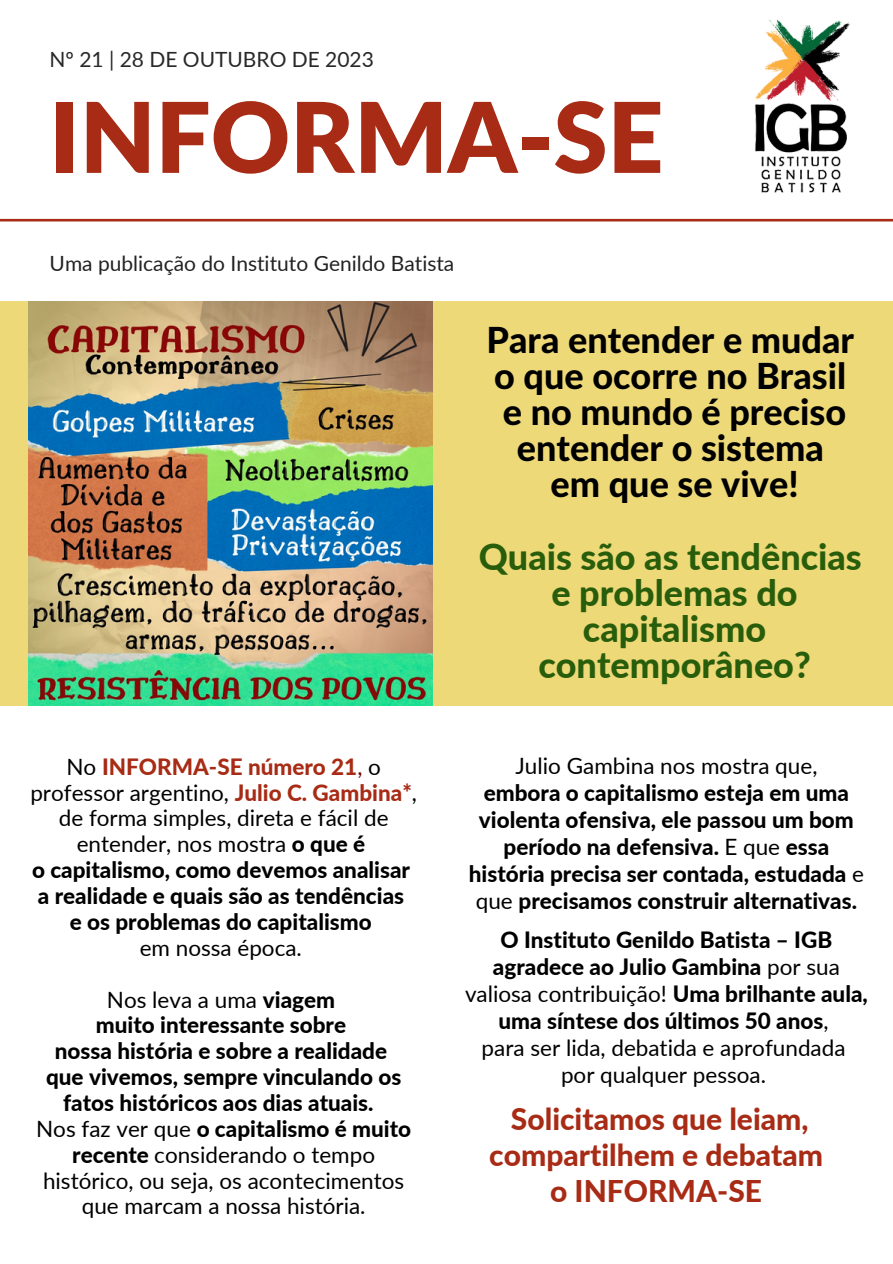
<style>
.page{position:relative;width:893px;height:1264px;background:#fff}
.page>*{position:absolute;margin:0;border:0;box-sizing:border-box;transform-origin:0 0}
.t1{font:900 97.35px "Lato Latin";color:#a82b15}
.t2{font:800 36px/36px "Lato Latin";color:#000;text-align:center}
.t3{font:800 36px/36px "Lato";color:#285d0c;text-align:center}
.t4{font:800 30px/36px "Lato";color:#a82b15;text-align:center}
.t5{font:800 22.5px/27px "Lato";color:#000;text-align:center}
.t6{font:22.5px/25.8px "Lato";color:#000;text-align:center}
.t7{font:21px "Lato";color:#222}
.t8{font:21px "Lato";color:#282828}
.s1{font-weight:800;color:#a82b15}
.s2{color:#6d0505}
.s3{font-weight:800}
.s4{font-weight:400}
</style>
<div class="page">
<svg style="left:0;top:218px;width:892px;height:4px;background:#c67567"></svg>
<img style="left:755px;top:19px;width:95px;height:174px">
<div style="left:0;top:301px;width:892px;height:404px;background:#edd978"></div>
<img style="left:28px;top:301px;width:404px;height:404px">
<p class="t8" style="left:50px;top:46px;width:326px">Nº 21 | 28 DE OUTUBRO DE 2023</p>
<p class="t1" style="left:50px;top:94px;width:615px">INFORMA-SE</p>
<p class="t7" style="left:50px;top:251px;width:406px">Uma publicação do Instituto Genildo Batista</p>
<p class="t2" style="left:486px;top:324px;width:369px">Para entender e mudar</p>
<p class="t2" style="left:494px;top:360px;width:353px">o que ocorre no Brasil</p>
<p class="t2" style="left:503px;top:396px;width:345px">e no mundo é preciso entender o sistema</p>
<p class="t2" style="left:550px;top:468px;width:249px">em que se vive!</p>
<p class="t3" style="left:478px;top:538px;width:384px">Quais são as tendências</p>
<p class="t3" style="left:538px;top:574px;width:274px">e problemas do capitalismo contemporâneo?</p>
<p class="t6" style="left:30px;top:753px;width:388px">No <span class="s1">INFORMA-SE número 21</span><span class="s2">,</span> o professor argentino, <span class="s1">Julio C. Gambina*</span>, de forma simples, direta e fácil de entender, nos mostra <span class="s3">o que é</span></p>
<p class="t5" style="left:32px;top:856px;width:379px">o capitalismo, como devemos analisar</p>
<p class="t5" style="left:38px;top:881px;width:367px">a realidade e quais são as tendências</p>
<p class="t5" style="left:70px;top:907px;width:303px">e os problemas do capitalismo</p>
<p class="t6" style="left:140px;top:934px;width:164px">em nossa época.</p>
<p class="t6" style="left:107px;top:985px;width:230px">Nos leva a uma <span class="s3">viagem</span></p>
<p class="t5" style="left:96px;top:1011px;width:252px">muito interessante sobre</p>
<p class="t5" style="left:55px;top:1037px;width:334px">nossa história e sobre a realidade</p>
<p class="t5" style="left:46px;top:1063px;width:356px;line-height:25.8px">que vivemos, sempre vinculando os fatos históricos aos dias atuais.</p>
<p class="t6" style="left:36px;top:1115px;width:376px">Nos faz ver que <span class="s3">o capitalismo é muito recente</span> considerando o tempo histórico, ou seja, os acontecimentos que marcam a nossa história.</p>
<p class="t6" style="left:515px;top:752px;width:303px">Julio Gambina nos mostra que,</p>
<p class="t5" style="left:469px;top:779px;width:397px">embora o capitalismo esteja em uma violenta ofensiva, ele passou um bom período na defensiva. <span class="s4">E que</span> essa história precisa ser contada, estudada <span class="s4">e que</span> precisamos construir alternativas.</p>
<p class="t5" style="left:465px;top:925px;width:404px">O Instituto Genildo Batista – IGB agradece ao Julio Gambina <span class="s4">por sua valiosa contribuição!</span> Uma brilhante aula, uma síntese dos últimos 50 anos<span class="s4">,</span></p>
<p class="t6" style="left:481px;top:1034px;width:365px">para ser lida, debatida e aprofundada</p>
<p class="t6" style="left:561px;top:1061px;width:206px">por qualquer pessoa.</p>
<p class="t4" style="left:489px;top:1100px;width:335px">Solicitamos que leiam, compartilhem e debatam</p>
<p class="t4" style="left:550px;top:1171px;width:213px">o INFORMA-SE</p>
</div>
